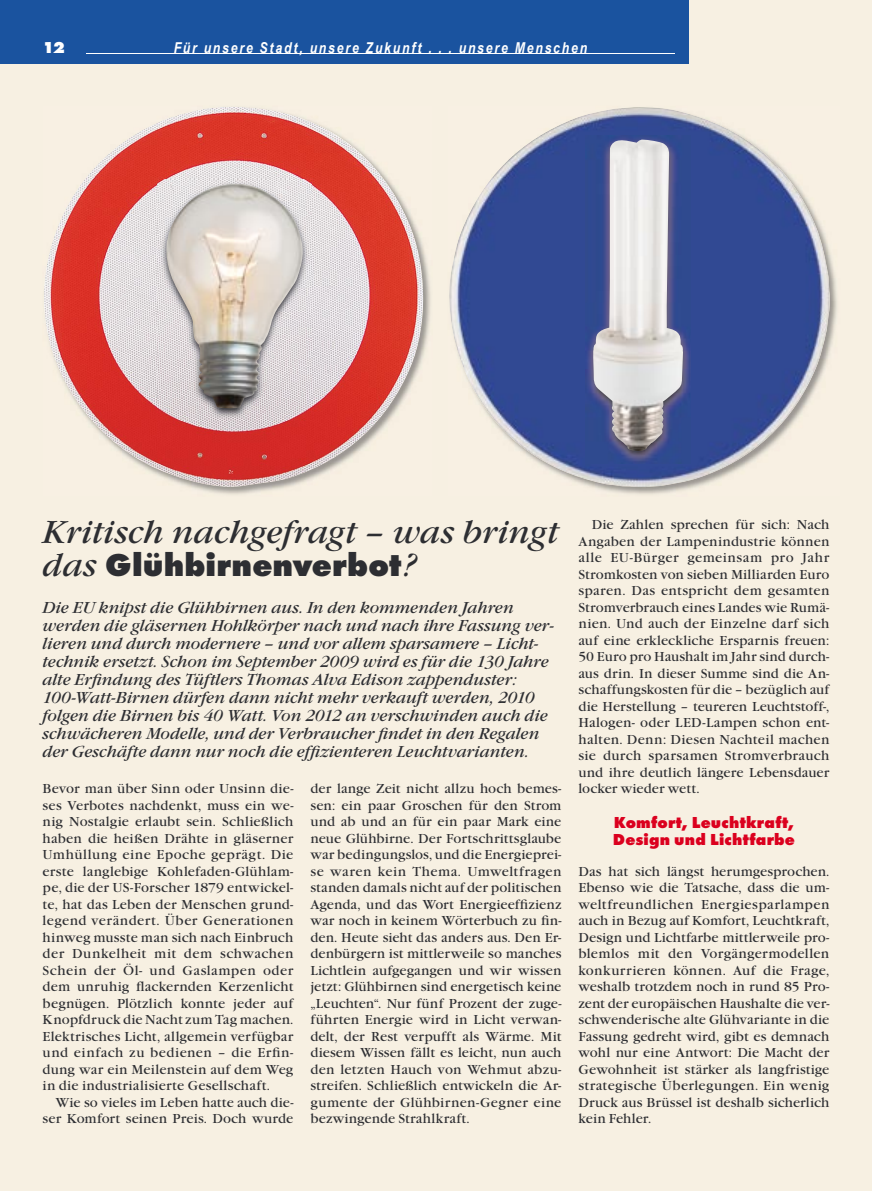
<style>
.page{position:relative;width:872px;height:1191px;background:#f7f0e2}
.page>*{position:absolute;margin:0;border:0;box-sizing:border-box;transform-origin:0 0}
.t1{font:italic 33px "Garamond Nova";color:#2d2e32}
.t2{font:800 33px "Function X";letter-spacing:.005em;color:#2d2e32}
.t3{font:italic 16.5px/18px "Garamond Nova";letter-spacing:-.005em;color:#2d2e32}
.t4{font:800 16.5px/16.5px "Function X";letter-spacing:.01em;color:#db001e}
.t5{font:800 16.5px "Function X";color:#fff}
.t6{font:italic 700 15px "Arial Narrow";letter-spacing:.115em;color:#fff}
.t7{font:13.5px/16.5px "Garamond Nova";letter-spacing:.005em;color:#2d2e32;text-align:justify}
.s1{font-family:"Garamond Nova";font-weight:400;font-style:italic}
</style>
<div class="page">
<div style="left:0;top:0;width:689px;height:64px;background:#1a539f"></div>
<hr style="left:86px;top:53px;width:589px;height:1px;background:#fff">
<img style="left:191px;top:252px;width:240px;height:242px">
<img style="left:44px;top:107px;width:380px;height:380px">
<img style="left:158px;top:179px;width:153px;height:241px">
<img style="left:165px;top:182px;width:140px;height:226px">
<img style="left:593px;top:254px;width:244px;height:240px">
<img style="left:449px;top:107px;width:381px;height:380px">
<img style="left:585px;top:136px;width:106px;height:327px">
<img style="left:592px;top:140px;width:91px;height:312px">
<p class="t5" style="left:42px;top:38px;width:24px">12</p>
<p class="t6" style="left:174px;top:37px;width:415px">Für unsere Stadt, unsere Zukunft . . . unsere Menschen</p>
<h1 class="t1" style="left:43px;top:513px;width:517px">Kritisch nachgefragt – was bringt</h1>
<h1 class="t2" style="left:43px;top:545px;width:375px"><span class="s1">das</span> Glühbirnenverbot<span class="s1">?</span></h1>
<p class="t3" style="left:43px;top:598px;width:513px">Die EU knipst die Glühbirnen aus. In den kommenden Jahren werden die gläsernen Hohlkörper nach und nach ihre Fassung ver&shy;lieren und durch modernere – und vor allem sparsamere – Licht&shy;technik ersetzt. Schon im September 2009 wird es für die 130 Jahre alte Erfindung des Tüftlers Thomas Alva Edison zappenduster:<br>100-Watt-Birnen dürfen dann nicht mehr verkauft werden, 2010 folgen die Birnen bis 40 Watt. Von 2012 an verschwinden auch die schwächeren Modelle, und der Verbraucher findet in den Regalen der Geschäfte dann nur noch die effizienteren Leuchtvarianten.</p>
<p class="t7" style="left:43px;top:780px;width:252px">Bevor man über Sinn oder Unsinn die&shy;ses Verbotes nachdenkt, muss ein we&shy;nig Nostalgie erlaubt sein. Schließlich haben die heißen Drähte in gläserner Umhüllung eine Epoche geprägt. Die erste langlebige Kohlefaden-Glühlam&shy;pe, die der US-Forscher 1879 entwickel&shy;te, hat das Leben der Menschen grund&shy;legend verändert. Über Generationen hinweg musste man sich nach Einbruch der Dunkelheit mit dem schwachen Schein der Öl- und Gaslampen oder dem unruhig flackernden Kerzenlicht begnügen. Plötzlich konnte jeder auf Knopfdruck die Nacht zum Tag machen.<br>Elektrisches Licht, allgemein verfügbar und einfach zu bedienen – die Erfin&shy;dung war ein Meilenstein auf dem Weg in die industrialisierte Gesellschaft.</p>
<p class="t7" style="left:43px;top:1094px;width:252px;text-align:right">Wie so vieles im Leben hatte auch die&shy;ser Komfort seinen Preis. Doch wurde</p>
<p class="t7" style="left:310px;top:780px;width:252px">der lange Zeit nicht allzu hoch bemes&shy;sen: ein paar Groschen für den Strom und ab und an für ein paar Mark eine neue Glühbirne. Der Fortschrittsglaube war bedingungslos, und die Energieprei&shy;se waren kein Thema. Umweltfragen standen damals nicht auf der politischen Agenda, und das Wort Energieeffizienz war noch in keinem Wörterbuch zu fin&shy;den. Heute sieht das anders aus. Den Er&shy;denbürgern ist mittlerweile so manches Lichtlein aufgegangen und wir wissen jetzt: Glühbirnen sind energetisch keine „Leuchten“. Nur fünf Prozent der zuge&shy;führten Energie wird in Licht verwan&shy;delt, der Rest verpufft als Wärme. Mit diesem Wissen fällt es leicht, nun auch den letzten Hauch von Wehmut abzu&shy;streifen. Schließlich entwickeln die Ar&shy;gumente der Glühbirnen-Gegner eine bezwingende Strahlkraft.</p>
<p class="t7" style="left:578px;top:516px;width:252px;text-indent:13px">Die Zahlen sprechen für sich: Nach Angaben der Lampenindustrie können alle EU-Bürger gemeinsam pro Jahr Stromkosten von sieben Milliarden Euro sparen. Das entspricht dem gesamten Stromverbrauch eines Landes wie Rumä&shy;nien. Und auch der Einzelne darf sich auf eine erkleckliche Ersparnis freuen:<br>50 Euro pro Haushalt im Jahr sind durch&shy;aus drin. In dieser Summe sind die An&shy;schaffungskosten für die – bezüglich auf die Herstellung – teureren Leuchtstoff-, Halogen- oder LED-Lampen schon ent&shy;halten. Denn: Diesen Nachteil machen sie durch sparsamen Stromverbrauch und ihre deutlich längere Lebensdauer locker wieder wett.</p>
<p class="t4" style="left:613px;top:814px;width:184px">Komfort, Leuchtkraft,<br>Design und Lichtfarbe</p>
<p class="t7" style="left:578px;top:863px;width:252px">Das hat sich längst herumgesprochen.<br>Ebenso wie die Tatsache, dass die um&shy;weltfreundlichen Energiesparlampen auch in Bezug auf Komfort, Leuchtkraft, Design und Lichtfarbe mittlerweile pro&shy;blemlos mit den Vorgängermodellen konkurrieren können. Auf die Frage, weshalb trotzdem noch in rund 85 Pro&shy;zent der europäischen Haushalte die ver&shy;schwenderische alte Glühvariante in die Fassung gedreht wird, gibt es demnach wohl nur eine Antwort: Die Macht der Gewohnheit ist stärker als langfristige strategische Überlegungen. Ein wenig Druck aus Brüssel ist deshalb sicherlich kein Fehler.</p>
</div>
